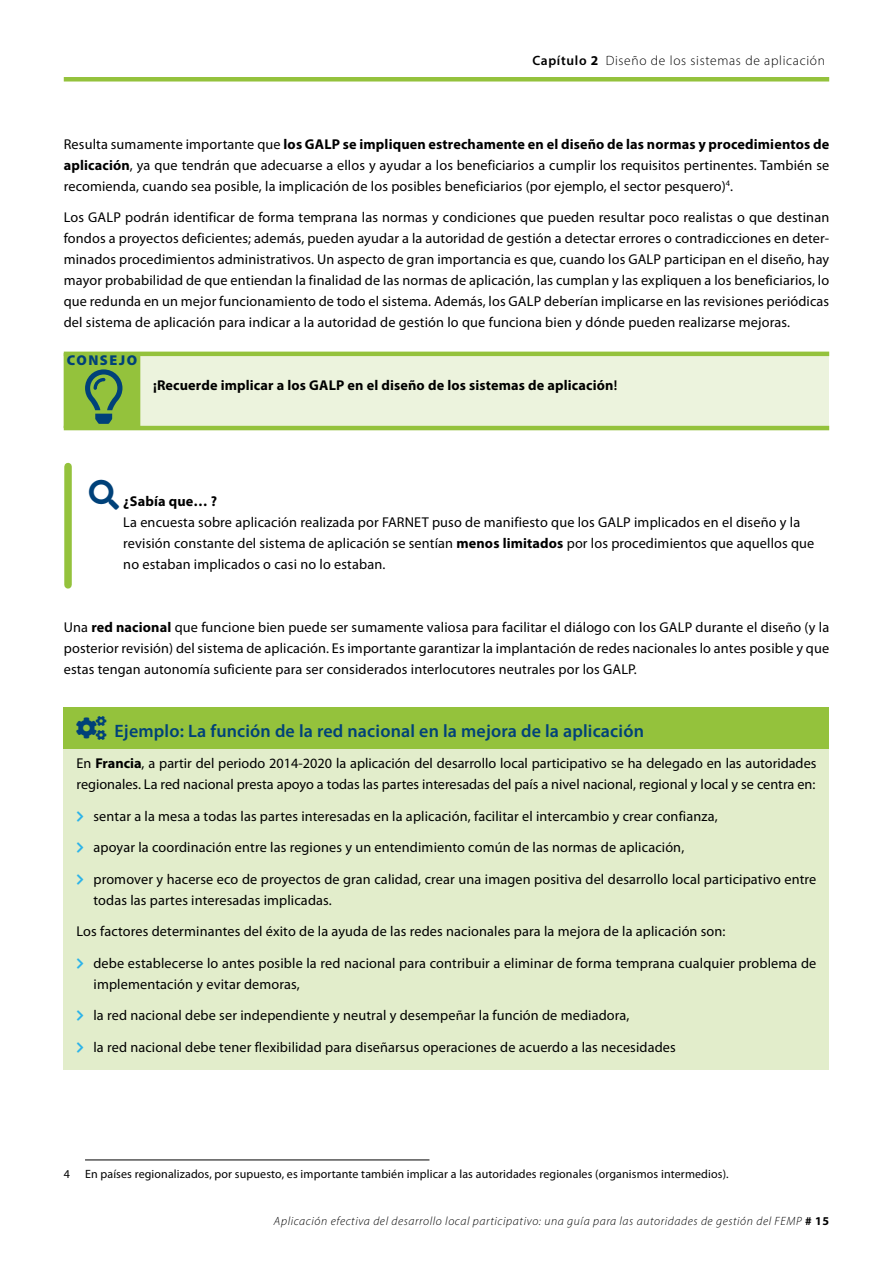
<style>
.page{position:relative;width:893px;height:1263px;background:#fff}
.page>*{position:absolute;margin:0;border:0;box-sizing:border-box;transform-origin:0 0}
.Titre_box{font:600 18px "Myriad Pro";letter-spacing:.01em;color:#004179}
._1-Myriad_Pro-body{font:14.25px/21px "Myriad Pro";letter-spacing:.01em;color:#000;text-align:justify}
.Box{font:14.25px/21px "Myriad Pro";color:#000}
.Definition{font:14.25px/21px "Myriad Pro";letter-spacing:.01em;color:#000}
.Tips_Box{font:700 14.25px "Myriad Pro";letter-spacing:.01em;color:#000}
._1-Myriad_Pro-body-2{font:900 14.25px "Myriad Pro";letter-spacing:.11em;color:#004179}
.t1{font:300 13.5px "Myriad Pro";letter-spacing:.05em;color:#000}
.Notes{font:12px "Myriad Pro";letter-spacing:.01em;color:#000}
.t2{font:italic 300 12px "Myriad Pro";letter-spacing:.05em;color:#000}
.s1{font-weight:600}
.s2{font-weight:700}
.s3{font-weight:700;font-style:normal}
</style>
<div class="page">
<div style="left:64px;top:77px;width:765px;height:5px;background:#94c23c"></div>
<div style="left:64px;top:354px;width:765px;height:74px;background:#ecf3dd"></div>
<hr style="left:64px;top:426px;width:765px;height:4px;background:#94c23c">
<hr style="left:64px;top:352px;width:765px;height:4px;background:#94c23c">
<div style="left:64px;top:353px;width:76px;height:75px;background:#94c23c"></div>
<div style="left:64px;top:466px;width:8px;height:119px;background:#94c23c"></div>
<div style="left:64px;top:707px;width:765px;height:49px;background:#94c23c"></div>
<div style="left:64px;top:749px;width:765px;height:58px;background:#e2edcb"></div>
<div style="left:64px;top:801px;width:765px;height:38px;background:#e2edcb"></div>
<div style="left:64px;top:833px;width:765px;height:37px;background:#e2edcb"></div>
<div style="left:64px;top:864px;width:765px;height:59px;background:#e2edcb"></div>
<div style="left:64px;top:917px;width:765px;height:37px;background:#e2edcb"></div>
<div style="left:64px;top:948px;width:765px;height:59px;background:#e2edcb"></div>
<div style="left:64px;top:1001px;width:765px;height:37px;background:#e2edcb"></div>
<div style="left:64px;top:1032px;width:765px;height:38px;background:#e2edcb"></div>
<hr style="left:85px;top:1160px;width:344px;height:1px;background:#000">
<p class="t1" style="left:532px;top:52px;width:294px"><span class="s1">Capítulo</span> <span class="s2">2</span> Diseño de los sistemas de aplicación</p>
<p class="_1-Myriad_Pro-body" style="left:64px;top:133px;width:767px">Resulta sumamente importante que <span class="s2">los GALP se impliquen estrechamente en el diseño de las normas y procedimientos de aplicación</span>, ya que tendrán que adecuarse a ellos y ayudar a los beneficiarios a cumplir los requisitos pertinentes. También se recomienda, cuando sea posible, la implicación de los posibles beneficiarios (por ejemplo, el sector pesquero)<sup>4</sup>.</p>
<p class="_1-Myriad_Pro-body" style="left:64px;top:206px;width:767px">Los GALP podrán identificar de forma temprana las normas y condiciones que pueden resultar poco realistas o que destinan fondos a proyectos deficientes; además, pueden ayudar a la autoridad de gestión a detectar errores o contradicciones en deter&shy;minados procedimientos administrativos. Un aspecto de gran importancia es que, cuando los GALP participan en el diseño, hay mayor probabilidad de que entiendan la finalidad de las normas de aplicación, las cumplan y las expliquen a los beneficiarios, lo que redunda en un mejor funcionamiento de todo el sistema. Además, los GALP deberían implicarse en las revisiones periódicas del sistema de aplicación para indicar a la autoridad de gestión lo que funciona bien y dónde pueden realizarse mejoras.</p>
<p class="_1-Myriad_Pro-body-2" style="left:67px;top:351px;width:72px">CONSEJO</p>
<p class="Tips_Box" style="left:153px;top:376px;width:466px">¡Recuerde implicar a los GALP en el diseño de los sistemas de aplicación<span class="s1">!</span></p>
<p class="Definition" style="left:123px;top:490px;width:693px"><span class="s2">¿Sabía que… ?<br></span>La encuesta sobre aplicación realizada por FARNET puso de manifiesto que los GALP implicados en el diseño y la revisión constante del sistema de aplicación se sentían <span class="s2">menos limitados</span> por los procedimientos que aquellos que no estaban implicados o casi no lo estaban.</p>
<p class="_1-Myriad_Pro-body" style="left:64px;top:616px;width:767px">Una <span class="s2">red nacional</span> que funcione bien puede ser sumamente valiosa para facilitar el diálogo con los GALP durante el diseño (y la posterior revisión) del sistema de aplicación. Es importante garantizar la implantación de redes nacionales lo antes posible y que estas tengan autonomía suficiente para ser considerados interlocutores neutrales por los GALP.</p>
<p class="Titre_box" style="left:115px;top:719px;width:531px">Ejemplo: La función de la red nacional en la mejora de la aplicación</p>
<p class="Box" style="left:77px;top:752px;width:741px">En <span class="s2">Francia</span>, a partir del periodo 2014-2020 la aplicación del desarrollo local participativo se ha delegado en las autoridades regionales. La red nacional presta apoyo a todas las partes interesadas del país a nivel nacional, regional y local y se centra en:</p>
<p class="_1-Myriad_Pro-body" style="left:93px;top:805px;width:626px">sentar a la mesa a todas las partes interesadas en la aplicación, facilitar el intercambio y crear confianza,</p>
<p class="_1-Myriad_Pro-body" style="left:93px;top:836px;width:592px">apoyar la coordinación entre las regiones y un entendimiento común de las normas de aplicación,</p>
<p class="_1-Myriad_Pro-body" style="left:93px;top:868px;width:724px">promover y hacerse eco de proyectos de gran calidad, crear una imagen positiva del desarrollo local participativo entre todas las partes interesadas implicadas.</p>
<p class="Box" style="left:77px;top:920px;width:651px">Los factores determinantes del éxito de la ayuda de las redes nacionales para la mejora de la aplicación son:</p>
<p class="_1-Myriad_Pro-body" style="left:93px;top:952px;width:724px">debe establecerse lo antes posible la red nacional para contribuir a eliminar de forma temprana cualquier problema de implementación y evitar demoras,</p>
<p class="_1-Myriad_Pro-body" style="left:93px;top:1004px;width:538px">la red nacional debe ser independiente y neutral y desempeñar la función de mediadora,</p>
<p class="_1-Myriad_Pro-body" style="left:93px;top:1036px;width:584px">la red nacional debe tener flexibilidad para diseñarsus operaciones de acuerdo a las necesidades</p>
<p class="Notes" style="left:64px;top:1166px;width:8px">4</p>
<p class="Notes" style="left:85px;top:1166px;width:645px">En países regionalizados, por supuesto, es importante también implicar a las autoridades regionales (organismos intermedios).</p>
<p class="t2" style="left:274px;top:1214px;width:557px">Aplicación efectiva del desarrollo local participativo: una guía para las autoridades de gestión del FEMP <span class="s3"># 15</span></p>
</div>
